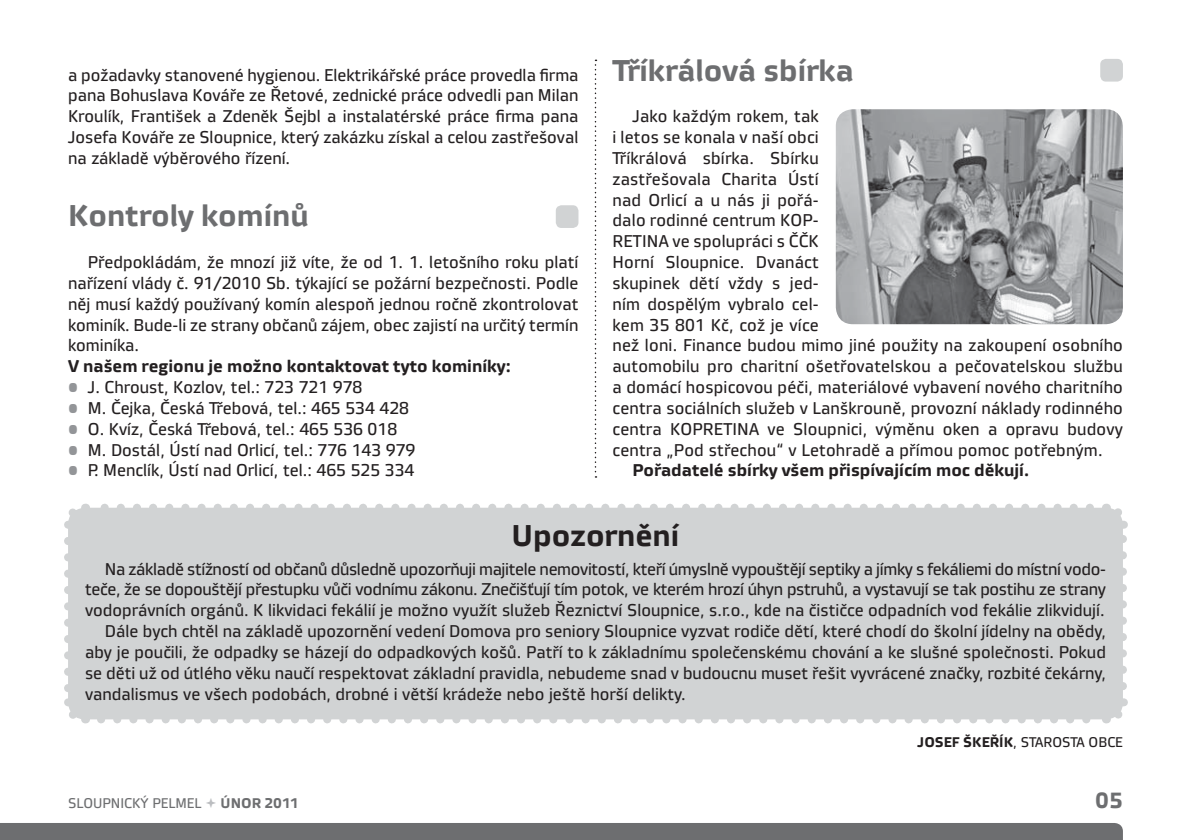
<style>
.page{position:relative;width:1191px;height:840px;background:#fff}
.page>*{position:absolute;margin:0;border:0;box-sizing:border-box;transform-origin:0 0}
.t1{font:700 30px "Vida 32 Pro";color:#6d6e70}
.t2{font:700 30px "Vida 32 Pro";color:#231f20}
.t3{font:700 22px "Vida 32 Pro";color:#6d6e70}
.t4{font:17px/20.8px "Vida 32 Pro";color:#231f20;text-align:justify}
.t5{font:17px "Vida 32 Pro";letter-spacing:-.02em;color:#231f20}
.t6{font:700 17px "Vida 32 Pro";color:#231f20}
.t7{font:14px "Vida 32 Pro";color:#231f20}
.t8{font:14px "Vida 32 Pro";color:#6d6e70}
.t9{font:700 14px "Vida 32 Pro";color:#6d6e70}
.s1{color:#939598}
.s2{font-weight:700}
</style>
<div class="page">
<div style="left:0;top:823px;width:1123px;height:16px;background:#6d6e70"></div>
<svg style="left:595px;top:60px;width:1px;height:417px"></svg>
<div style="left:68px;top:507px;width:1055px;height:212px;background:#d1d3d4;border-radius:17px"></div>
<svg style="left:101px;top:719px;width:997px;height:4px"></svg>
<svg style="left:93px;top:503px;width:997px;height:5px"></svg>
<svg style="left:64px;top:540px;width:25px;height:184px"></svg>
<svg style="left:1106px;top:698px;width:22px;height:26px"></svg>
<svg style="left:1102px;top:503px;width:26px;height:182px"></svg>
<svg style="left:64px;top:503px;width:22px;height:25px"></svg>
<img style="left:836px;top:109px;width:287px;height:215px;border-radius:17px">
<div style="left:556px;top:205px;width:22px;height:23px;background:#d1d3d4;border-radius:6px"></div>
<div style="left:1100px;top:59px;width:23px;height:22px;background:#d1d3d4;border-radius:6px"></div>
<p class="t4" style="left:68px;top:66px;width:512px">a požadavky stanovené hygienou. Elektrikářské práce provedla firma pana Bohuslava Kováře ze Řetové, zednické práce odvedli pan Milan Kroulík, František a Zdeněk Šejbl a instalatérské práce firma pana Josefa Kováře ze Sloupnice, který zakázku získal a celou zastřešoval na základě výběrového řízení.</p>
<h1 class="t1" style="left:68px;top:205px;width:242px">Kontroly komínů</h1>
<p class="t4" style="left:68px;top:253px;width:512px;text-indent:20px">Předpokládám, že mnozí již víte, že od 1. 1. letošního roku platí nařízení vlády č. 91/2010 Sb. týkající se požární bezpečnosti. Podle něj musí každý používaný komín alespoň jednou ročně zkontrolovat kominík. Bude-li ze strany občanů zájem, obec zajistí na určitý termín kominíka.</p>
<p class="t6" style="left:68px;top:360px;width:444px">V našem regionu je možno kontaktovat tyto kominíky:</p>
<p class="t4" style="left:68px;top:378px;width:296px"><span class="s1">•</span> J. Chroust, Kozlov, tel.: 723 721 978</p>
<p class="t4" style="left:68px;top:399px;width:342px"><span class="s1">•</span> M. Čejka, Česká Třebová, tel.: 465 534 428</p>
<p class="t4" style="left:68px;top:419px;width:331px"><span class="s1">•</span> O. Kvíz, Česká Třebová, tel.: 465 536 018</p>
<p class="t4" style="left:68px;top:440px;width:349px"><span class="s1">•</span> M. Dostál, Ústí nad Orlicí, tel.: 776 143 979</p>
<p class="t4" style="left:68px;top:461px;width:348px"><span class="s1">•</span> P. Menclík, Ústí nad Orlicí, tel.: 465 525 334</p>
<h1 class="t1" style="left:612px;top:59px;width:243px">Tříkrálová sbírka</h1>
<p class="t4" style="left:612px;top:107px;width:512px;text-align:left;text-indent:20px">Jako každým rokem, tak<br>i letos se konala v naší obci<br>Tříkrálová sbírka. Sbírku<br>zastřešovala Charita Ústí<br>nad Orlicí a u nás ji pořá-<br>dalo rodinné centrum KOP-<br>RETINA ve spolupráci s ČČK<br>Horní Sloupnice. Dvanáct<br>skupinek dětí vždy s jed-<br>ním dospělým vybralo cel-<br>kem 35 801 Kč, což je více<br>než loni. Finance budou mimo jiné použity na zakoupení osobního automobilu pro charitní ošetřovatelskou a pečovatelskou službu a domácí hospicovou péči, materiálové vybavení nového charitního centra sociálních služeb v Lanškrouně, provozní náklady rodinného centra KOPRETINA ve Sloupnici, výměnu oken a opravu budovy centra „Pod střechou“ v Letohradě a přímou pomoc potřebným.</p>
<p class="t6" style="left:632px;top:464px;width:398px">Pořadatelé sbírky všem přispívajícím moc děkují.</p>
<h1 class="t2" style="left:511px;top:524px;width:169px">Upozornění</h1>
<p class="t5" style="left:105px;top:562px;width:1002px">Na základě stížností od občanů důsledně upozorňuji majitele nemovitostí, kteří úmyslně vypouštějí septiky a jímky s fekáliemi do místní vodo-</p>
<p class="t5" style="left:85px;top:583px;width:1022px">teče, že se dopouštějí přestupku vůči vodnímu zákonu. Znečišťují tím potok, ve kterém hrozí úhyn pstruhů, a vystavují se tak postihu ze strany</p>
<p class="t4" style="left:85px;top:601px;width:1021px">vodoprávních orgánů. K likvidaci fekálií je možno využít služeb Řeznictví Sloupnice, s.r.o., kde na čističce odpadních vod fekálie zlikvidují.</p>
<p class="t4" style="left:105px;top:622px;width:1002px">Dále bych chtěl na základě upozornění vedení Domova pro seniory Sloupnice vyzvat rodiče dětí, které chodí do školní jídelny na obědy,</p>
<p class="t4" style="left:85px;top:642px;width:1022px">aby je poučili, že odpadky se házejí do odpadkových košů. Patří to k základnímu společenskému chování a ke slušné společnosti. Pokud</p>
<p class="t4" style="left:85px;top:663px;width:1022px">se děti už od útlého věku naučí respektovat základní pravidla, nebudeme snad v budoucnu muset řešit vyvrácené značky, rozbité čekárny,</p>
<p class="t4" style="left:85px;top:684px;width:602px">vandalismus ve všech podobách, drobné i větší krádeže nebo ještě horší delikty.</p>
<p class="t7" style="left:917px;top:736px;width:207px"><span class="s2">JOSEF ŠKEŘÍK</span>, STAROSTA OBCE</p>
<p class="t8" style="left:68px;top:797px;width:135px">SLOUPNICKÝ PELMEL</p>
<p class="t9" style="left:221px;top:797px;width:80px">ÚNOR 2011</p>
<p class="t3" style="left:1095px;top:791px;width:29px">05</p>
</div>
